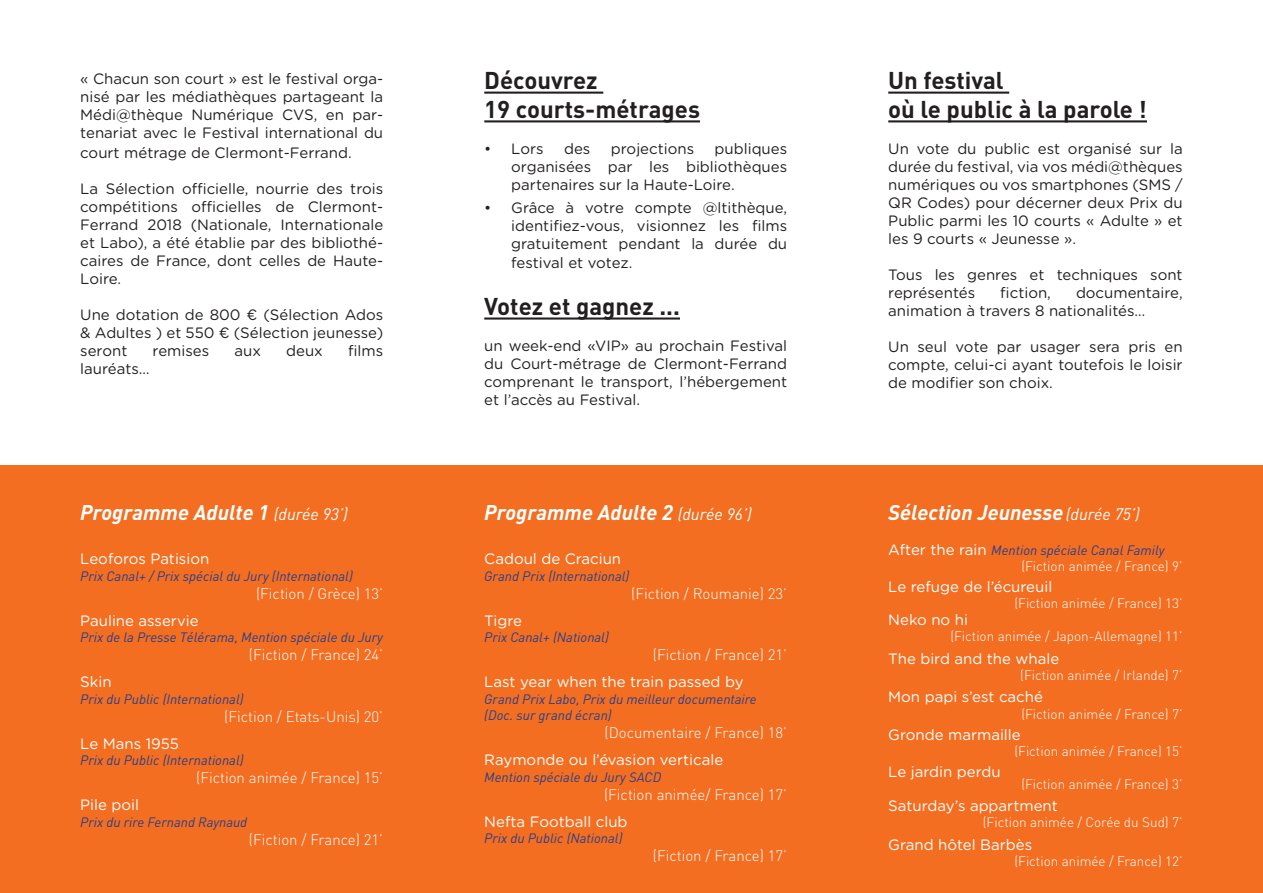
<style>
.page{position:relative;width:1263px;height:893px;background:#fff}
.page>*{position:absolute;margin:0;border:0;box-sizing:border-box;transform-origin:0 0}
.t1{font:700 24px/28.8px "DIN";color:#231f20}
.t2{font:italic 700 21px "DIN";color:#fff}
.t3{font:15px/18px "Gotham Rounded";color:#231f20;text-align:justify}
.t4{font:15px "Gotham Rounded";color:#fff}
.t5{font:300 15px "DIN";color:#fff}
.t6{font:italic 13.5px/16.5px "DIN";color:#253f8e}
.t7{font:300 13.5px "DIN";color:#fff}
.s1{font-weight:400;font-size:16.5px}
.s2{font-family:"Gotham Rounded";font-style:normal;font-size:15px;color:#fff}
</style>
<div class="page">
<hr style="left:888px;top:92px;width:121px;height:2px;background:#231f20">
<hr style="left:888px;top:120px;width:259px;height:2px;background:#231f20">
<hr style="left:484px;top:92px;width:119px;height:2px;background:#231f20">
<hr style="left:484px;top:120px;width:216px;height:2px;background:#231f20">
<hr style="left:484px;top:317px;width:196px;height:3px;background:#231f20">
<div style="left:0;top:466px;width:1263px;height:427px;background:#f36e21"></div>
<p class="t3" style="left:80px;top:69px;width:304px">« Chacun son court » est le festival orga&shy;nisé par les médiathèques partageant la Médi@thèque Numérique CVS, en par&shy;tenariat avec le Festival international du</p>
<p class="t3" style="left:80px;top:143px;width:273px">court métrage de Clermont-Ferrand.</p>
<p class="t3" style="left:80px;top:179px;width:304px">La Sélection officielle, nourrie des trois compétitions officielles de Clermont-Ferrand 2018 (Nationale, Internationale et Labo), a été établie par des bibliothé&shy;caires de France, dont celles de Haute-Loire.</p>
<p class="t3" style="left:80px;top:305px;width:304px">Une dotation de 800 € (Sélection Ados &amp; Adultes ) et 550 € (Sélection jeunesse) seront</p>
<p class="t3" style="left:153px;top:341px;width:58px">remises</p>
<p class="t3" style="left:234px;top:341px;width:28px">aux</p>
<p class="t3" style="left:286px;top:341px;width:38px">deux</p>
<p class="t3" style="left:348px;top:341px;width:37px">films</p>
<p class="t3" style="left:80px;top:359px;width:71px">lauréats…</p>
<p class="t2" style="left:80px;top:499px;width:269px">Programme Adulte 1 <span class="s1">(durée 93’)</span></p>
<p class="t4" style="left:80px;top:548px;width:130px">Leoforos Patision</p>
<p class="t6" style="left:80px;top:567px;width:274px">Prix Canal+ / Prix spécial du Jury (International)</p>
<p class="t5" style="left:256px;top:584px;width:129px">(Fiction / Grèce) 13’</p>
<p class="t4" style="left:80px;top:610px;width:120px">Pauline asservie</p>
<p class="t6" style="left:80px;top:629px;width:304px">Prix de la Presse Télérama, Mention spéciale du Jury</p>
<p class="t5" style="left:249px;top:645px;width:136px">(Fiction / France) 24’</p>
<p class="t4" style="left:80px;top:671px;width:33px">Skin</p>
<p class="t6" style="left:80px;top:690px;width:165px">Prix du Public (International)</p>
<p class="t5" style="left:224px;top:707px;width:160px">(Fiction / Etats-Unis) 20’</p>
<p class="t4" style="left:80px;top:733px;width:100px">Le Mans 1955</p>
<p class="t6" style="left:80px;top:752px;width:165px">Prix du Public (International)</p>
<p class="t5" style="left:196px;top:768px;width:188px">(Fiction animée / France) 15’</p>
<p class="t4" style="left:80px;top:794px;width:60px">Pile poil</p>
<p class="t6" style="left:80px;top:813px;width:169px">Prix du rire Fernand Raynaud</p>
<p class="t5" style="left:249px;top:830px;width:136px">(Fiction / France) 21’</p>
<p class="t1" style="left:484px;top:65px;width:115px">Découvrez</p>
<p class="t1" style="left:484px;top:94px;width:217px">19 courts-métrages</p>
<p class="t3" style="left:484px;top:139px;width:61px">• Lors</p>
<p class="t3" style="left:564px;top:139px;width:28px">des</p>
<p class="t3" style="left:611px;top:139px;width:85px">projections</p>
<p class="t3" style="left:511px;top:139px;width:277px;text-indent:203px">publiques organisées par les bibliothèques partenaires sur la Haute-Loire.</p>
<p class="t3" style="left:511px;top:198px;width:277px;text-indent:-27px">• Grâce à votre compte @ltithèque, identifiez-vous, visionnez les films gratuitement pendant la durée du</p>
<p class="t3" style="left:511px;top:253px;width:123px">festival et votez.</p>
<p class="t1" style="left:484px;top:291px;width:197px">Votez et gagnez ...</p>
<p class="t3" style="left:484px;top:336px;width:304px">un week-end «VIP» au prochain Festival du Court-métrage de Clermont-Ferrand comprenant le transport, l’hébergement et l’accès au Festival.</p>
<p class="t2" style="left:484px;top:499px;width:269px">Programme Adulte 2 <span class="s1">(durée 96’)</span></p>
<p class="t4" style="left:484px;top:548px;width:138px">Cadoul de Craciun</p>
<p class="t6" style="left:484px;top:567px;width:147px">Grand Prix (International)</p>
<p class="t5" style="left:631px;top:584px;width:157px">(Fiction / Roumanie) 23’</p>
<p class="t4" style="left:484px;top:610px;width:39px">Tigre</p>
<p class="t6" style="left:484px;top:629px;width:126px">Prix Canal+ (National)</p>
<p class="t5" style="left:653px;top:645px;width:136px">(Fiction / France) 21’</p>
<p class="t4" style="left:484px;top:671px;width:261px">Last year when the train passed by</p>
<p class="t6" style="left:484px;top:690px;width:274px">Grand Prix Labo, Prix du meilleur documentaire (Doc. sur grand écran)</p>
<p class="t5" style="left:604px;top:723px;width:184px">(Documentaire / France) 18’</p>
<p class="t4" style="left:484px;top:749px;width:240px">Raymonde ou l’évasion verticale</p>
<p class="t6" style="left:484px;top:768px;width:179px">Mention spéciale du Jury SACD</p>
<p class="t5" style="left:604px;top:785px;width:185px">(Fiction animée/ France) 17’</p>
<p class="t4" style="left:484px;top:811px;width:145px">Nefta Football club</p>
<p class="t6" style="left:484px;top:830px;width:140px">Prix du Public (National)</p>
<p class="t5" style="left:653px;top:846px;width:136px">(Fiction / France) 17’</p>
<p class="t1" style="left:888px;top:65px;width:260px">Un festival<br>où le public à la parole !</p>
<p class="t3" style="left:888px;top:139px;width:296px">Un vote du public est organisé sur la durée du festival, via vos médi@thèques numériques ou vos smartphones (SMS / QR Codes) pour décerner deux Prix du Public parmi les 10 courts « Adulte » et les 9 courts « Jeunesse ».</p>
<p class="t3" style="left:888px;top:265px;width:296px">Tous les genres et techniques sont représentés</p>
<p class="t3" style="left:888px;top:283px;width:296px;text-indent:188px">documentaire, animation à travers 8 nationalités…</p>
<p class="t3" style="left:888px;top:337px;width:296px">Un seul vote par usager sera pris en compte, celui-ci ayant toutefois le loisir de modifier son choix.</p>
<p class="t3" style="left:1000px;top:283px;width:52px">fiction,</p>
<p class="t2" style="left:888px;top:499px;width:253px">Sélection Jeunesse<span class="s1">(durée 75’)</span></p>
<p class="t6" style="left:888px;top:542px;width:278px"><span class="s2">After the rain</span> Mention spéciale Canal Family</p>
<p class="t7" style="left:1021px;top:558px;width:163px">(Fiction animée / France) 9’</p>
<p class="t4" style="left:888px;top:577px;width:165px">Le refuge de l’écureuil</p>
<p class="t7" style="left:1014px;top:595px;width:170px">(Fiction animée / France) 13’</p>
<p class="t4" style="left:888px;top:609px;width:81px">Neko no hi</p>
<p class="t7" style="left:950px;top:628px;width:234px">(Fiction animée / Japon-Allemagne) 11’</p>
<p class="t4" style="left:888px;top:648px;width:172px">The bird and the whale</p>
<p class="t7" style="left:1020px;top:667px;width:164px">(Fiction animée / Irlande) 7’</p>
<p class="t4" style="left:888px;top:687px;width:156px">Mon papi s’est caché</p>
<p class="t7" style="left:1021px;top:705px;width:163px">(Fiction animée / France) 7’</p>
<p class="t4" style="left:888px;top:724px;width:134px">Gronde marmaille</p>
<p class="t7" style="left:1014px;top:743px;width:170px">(Fiction animée / France) 15’</p>
<p class="t4" style="left:888px;top:761px;width:114px">Le jardin perdu</p>
<p class="t7" style="left:1021px;top:776px;width:163px">(Fiction animée / France) 3’</p>
<p class="t4" style="left:888px;top:796px;width:171px">Saturday’s appartment</p>
<p class="t7" style="left:983px;top:814px;width:201px">(Fiction animée / Corée du Sud) 7’</p>
<p class="t4" style="left:888px;top:834px;width:145px">Grand hôtel Barbès</p>
<p class="t7" style="left:1014px;top:853px;width:170px">(Fiction animée / France) 12’</p>
</div>
